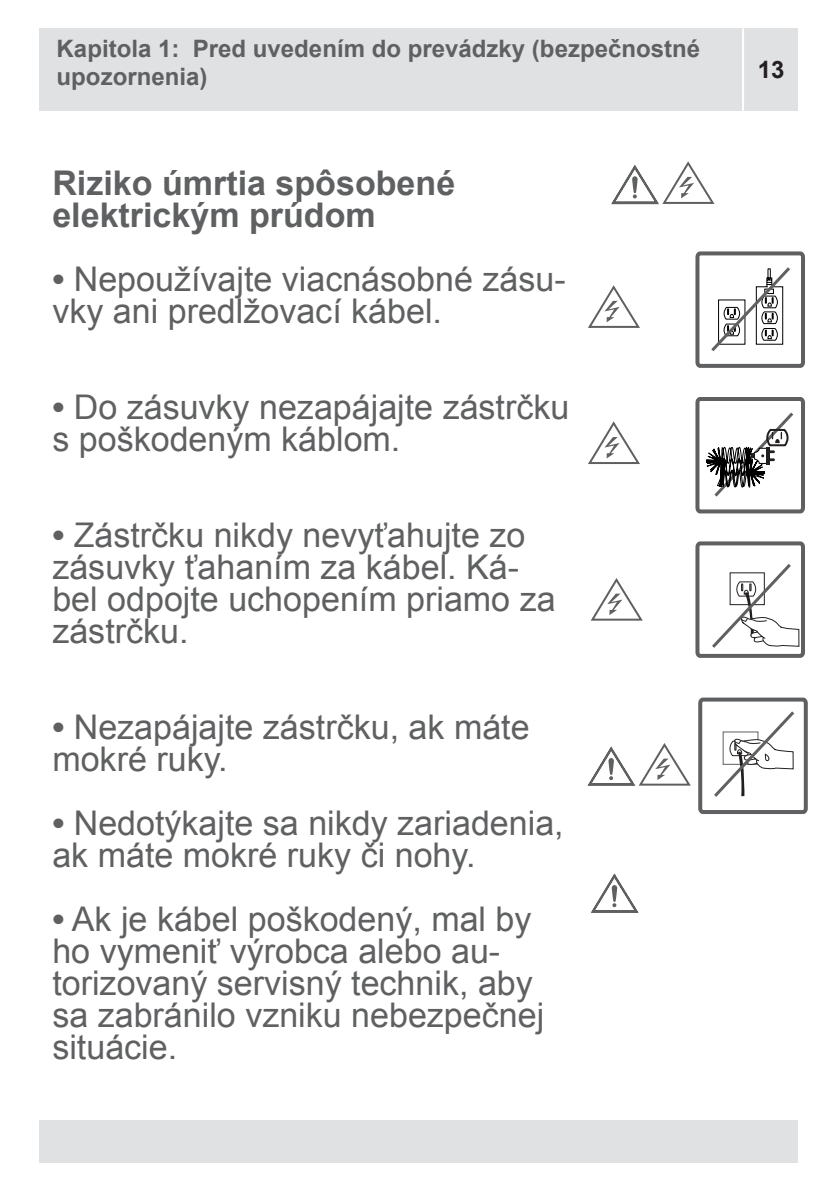
<style>
.page{position:relative;width:840px;height:1191px;background:#fff}
.page>*{position:absolute;margin:0;border:0;box-sizing:border-box;transform-origin:0 0}
.t1{font:34px/32px "Arial";color:#5f6062}
.t2{font:700 34px/32px "Arial";color:#5f6062}
.t3{font:700 24px/28.8px "Arial";color:#5f6062}
.t4{font:700 24px "Arial";color:#231f20}
.s1{font-weight:700}
</style>
<div class="page">
<div style="left:40px;top:1120px;width:757px;height:42px;background:#e0e1e3"></div>
<div style="left:40px;top:28px;width:757px;height:83px;background:#e0e1e3"></div>
<hr style="left:741px;top:28px;width:2px;height:83px;background:#fff">
<svg style="left:695px;top:251px;width:110px;height:117px"></svg>
<svg style="left:588px;top:285px;width:52px;height:43px"></svg>
<svg style="left:588px;top:421px;width:52px;height:43px"></svg>
<svg style="left:695px;top:397px;width:110px;height:261px"></svg>
<svg style="left:590px;top:578px;width:53px;height:43px"></svg>
<svg style="left:590px;top:873px;width:49px;height:40px"></svg>
<svg style="left:587px;top:697px;width:221px;height:117px"></svg>
<svg style="left:611px;top:161px;width:104px;height:44px"></svg>
<p class="t3" style="left:57px;top:35px;width:644px">Kapitola 1: Pred uvedením do prevádzky (bezpečnostné upozornenia)</p>
<p class="t2" style="left:52px;top:168px;width:404px">Riziko úmrtia spôsobené elektrickým prúdom</p>
<p class="t1" style="left:52px;top:263px;width:514px"><span class="s1">•</span> Nepoužívajte viacnásobné zásu&shy;vky ani predlžovací kábel.</p>
<p class="t1" style="left:52px;top:391px;width:518px"><span class="s1">•</span> Do zásuvky nezapájajte zástrčku s poškodeným káblom.</p>
<p class="t1" style="left:52px;top:519px;width:504px"><span class="s1">•</span> Zástrčku nikdy nevyťahujte zo zásuvky ťahaním za kábel. Ká&shy;bel odpojte uchopením priamo za zástrčku.</p>
<p class="t1" style="left:52px;top:711px;width:478px"><span class="s1">•</span> Nezapájajte zástrčku, ak máte mokré ruky.</p>
<p class="t1" style="left:52px;top:807px;width:512px"><span class="s1">•</span> Nedotýkajte sa nikdy zariadenia, ak máte mokré ruky či nohy.</p>
<p class="t1" style="left:52px;top:903px;width:493px"><span class="s1">•</span> Ak je kábel poškodený, mal by ho vymeniť výrobca alebo au&shy;torizovaný servisný technik, aby sa zabránilo vzniku nebezpečnej situácie.</p>
<p class="t4" style="left:757px;top:54px;width:28px">13</p>
</div>
